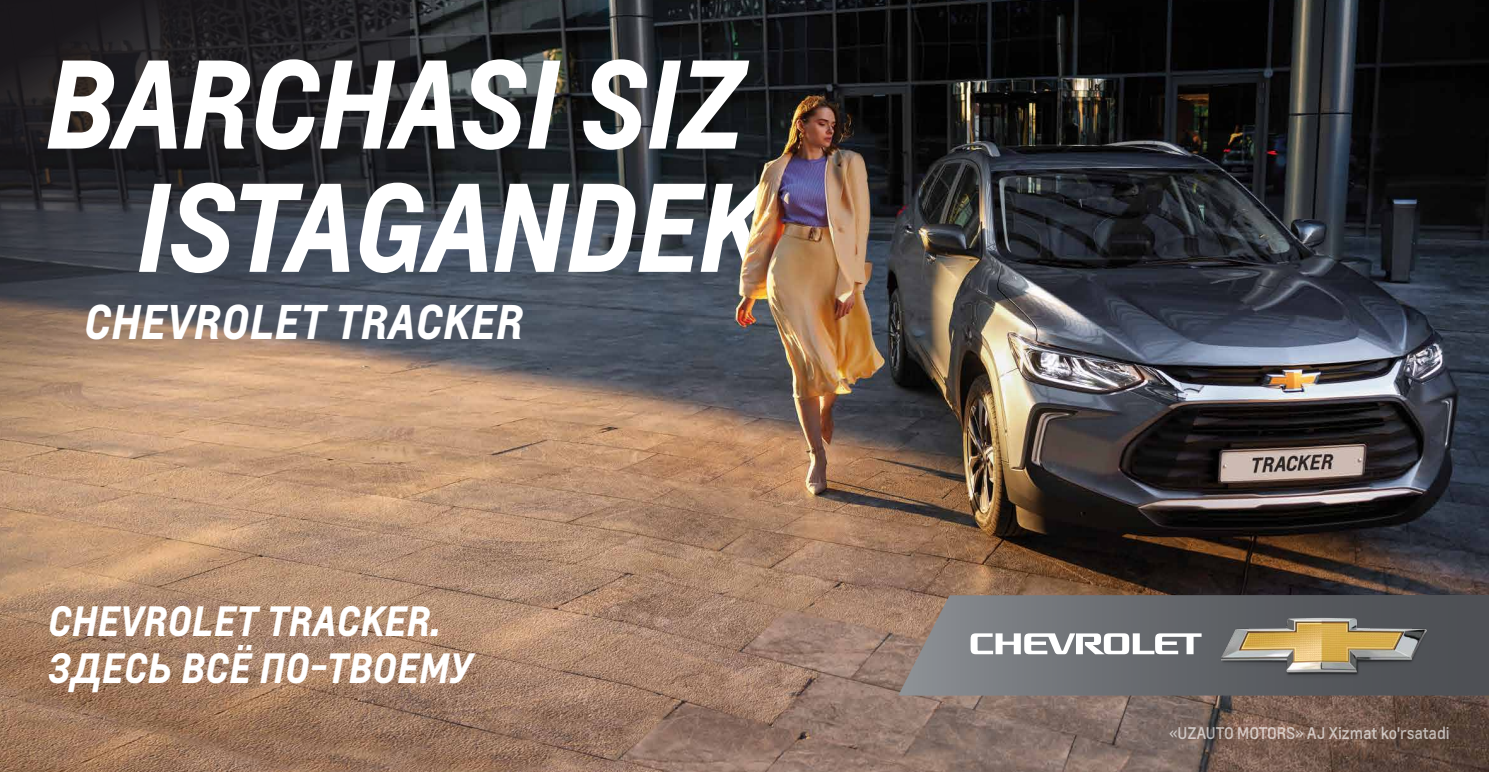
<style>
.page{position:relative;width:1489px;height:772px;background:#fff}
.page>*{position:absolute;margin:0;border:0;box-sizing:border-box;transform-origin:0 0}
.t1{font:italic 700 117.34px/123.2px "Louis";letter-spacing:-.025em;color:#fff;text-align:right}
.t2{font:italic 700 45.41px "Louis";color:#fff}
.t3{font:italic 700 39.46px/47.4px "Louis";color:#fff}
.t4{font:15.75px "Louis";color:#fff}
</style>
<div class="page">
<img style="left:0;top:0;width:1488px;height:772px">
<svg style="left:0;top:0;width:409px;height:745px;background:#7a6558"></svg>
<svg style="left:898px;top:595px;width:590px;height:100px;background:#6c6c6f"></svg>
<svg style="left:970px;top:633px;width:231px;height:21px"></svg>
<img style="left:1209px;top:610px;width:226px;height:70px">
<h1 class="t1" style="left:42px;top:39px;width:727px">BARCHASI SIZ<br>ISTAGANDEK</h1>
<p class="t2" style="left:83px;top:288px;width:441px">CHEVROLET TRACKER</p>
<p class="t3" style="left:47px;top:595px;width:426px">CHEVROLET TRACKER.<br>ЗДЕСЬ ВСЁ ПО-ТВОЕМУ</p>
<p class="t4" style="left:1169px;top:723px;width:282px">«UZAUTO MOTORS» AJ Xizmat ko'rsatadi</p>
</div>
